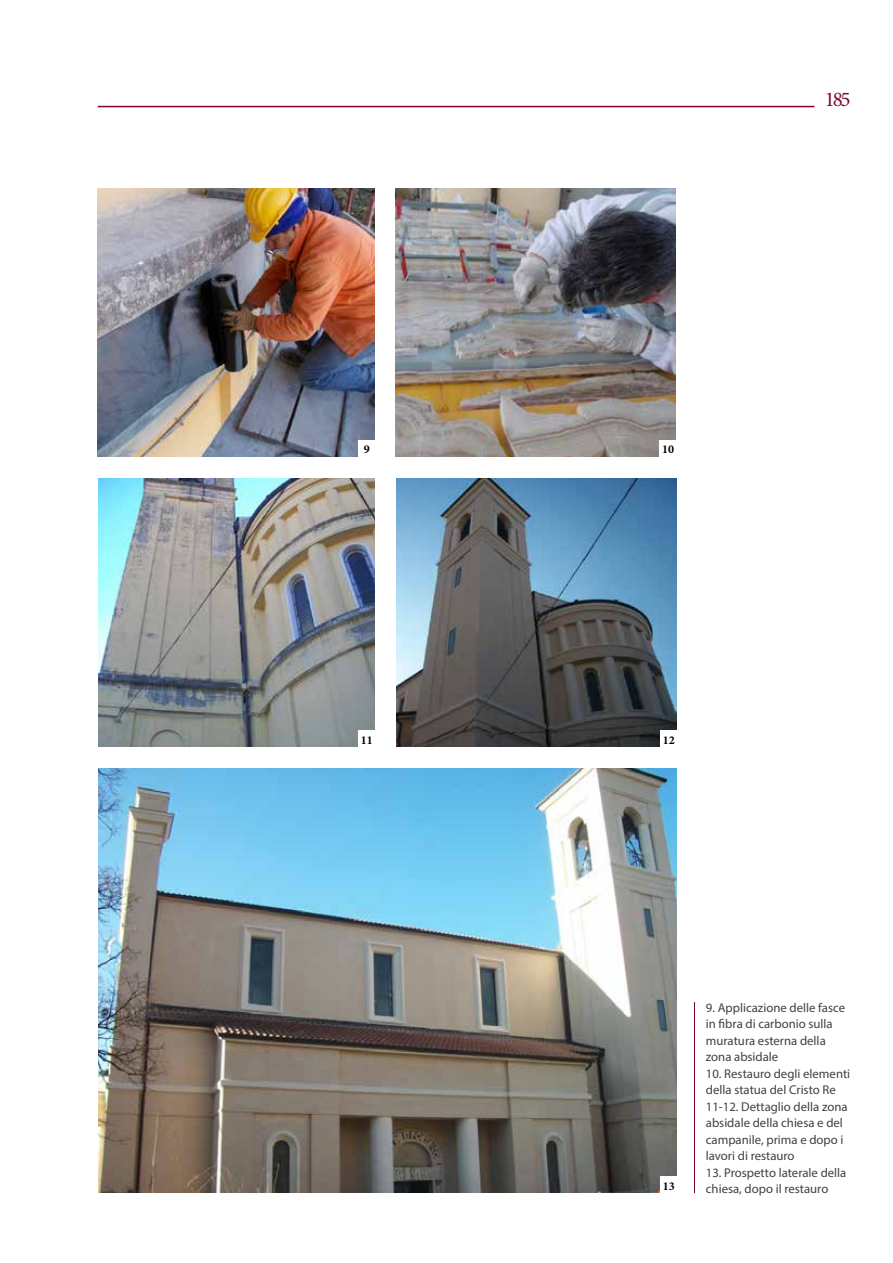
<style>
.page{position:relative;width:893px;height:1263px;background:#fff}
.page>*{position:absolute;margin:0;border:0;box-sizing:border-box;transform-origin:0 0}
.t1{font:21px "Minion Pro";color:#7a0e34}
.t2{font:12.75px/16.5px "Myriad Pro";color:#414042}
.t3{font:700 12px "Minion Pro";color:#000}
</style>
<div class="page">
<img style="left:395px;top:188px;width:280px;height:268px">
<img style="left:98px;top:188px;width:276px;height:268px">
<img style="left:396px;top:478px;width:280px;height:268px">
<img style="left:98px;top:478px;width:277px;height:268px">
<hr style="left:694px;top:1002px;width:1px;height:191px;background:#81002d">
<div style="left:358px;top:440px;width:17px;height:17px;background:#fff"></div>
<div style="left:358px;top:731px;width:17px;height:17px;background:#fff"></div>
<div style="left:659px;top:440px;width:17px;height:17px;background:#fff"></div>
<div style="left:660px;top:731px;width:17px;height:17px;background:#fff"></div>
<img style="left:98px;top:768px;width:578px;height:424px">
<div style="left:660px;top:1177px;width:17px;height:17px;background:#fff"></div>
<hr style="left:98px;top:106px;width:716px;height:1px;background:#81002d">
<p class="t3" style="left:364px;top:441px;width:7px">9</p>
<p class="t3" style="left:361px;top:731px;width:13px">11</p>
<h1 class="t1" style="left:825px;top:87px;width:27px">185</h1>
<p class="t3" style="left:662px;top:441px;width:13px">10</p>
<p class="t3" style="left:663px;top:731px;width:13px">12</p>
<p class="t3" style="left:663px;top:1177px;width:13px">13</p>
<p class="t2" style="left:706px;top:999px;width:141px">9. Applicazione delle fasce in fibra di carbonio sulla muratura esterna della zona absidale</p>
<p class="t2" style="left:706px;top:1065px;width:146px">10. Restauro degli elementi della statua del Cristo Re<br>11-12. Dettaglio della zona absidale della chiesa e del campanile, prima e dopo i lavori di restauro</p>
<p class="t2" style="left:706px;top:1164px;width:142px">13. Prospetto laterale della chiesa, dopo il restauro</p>
</div>
